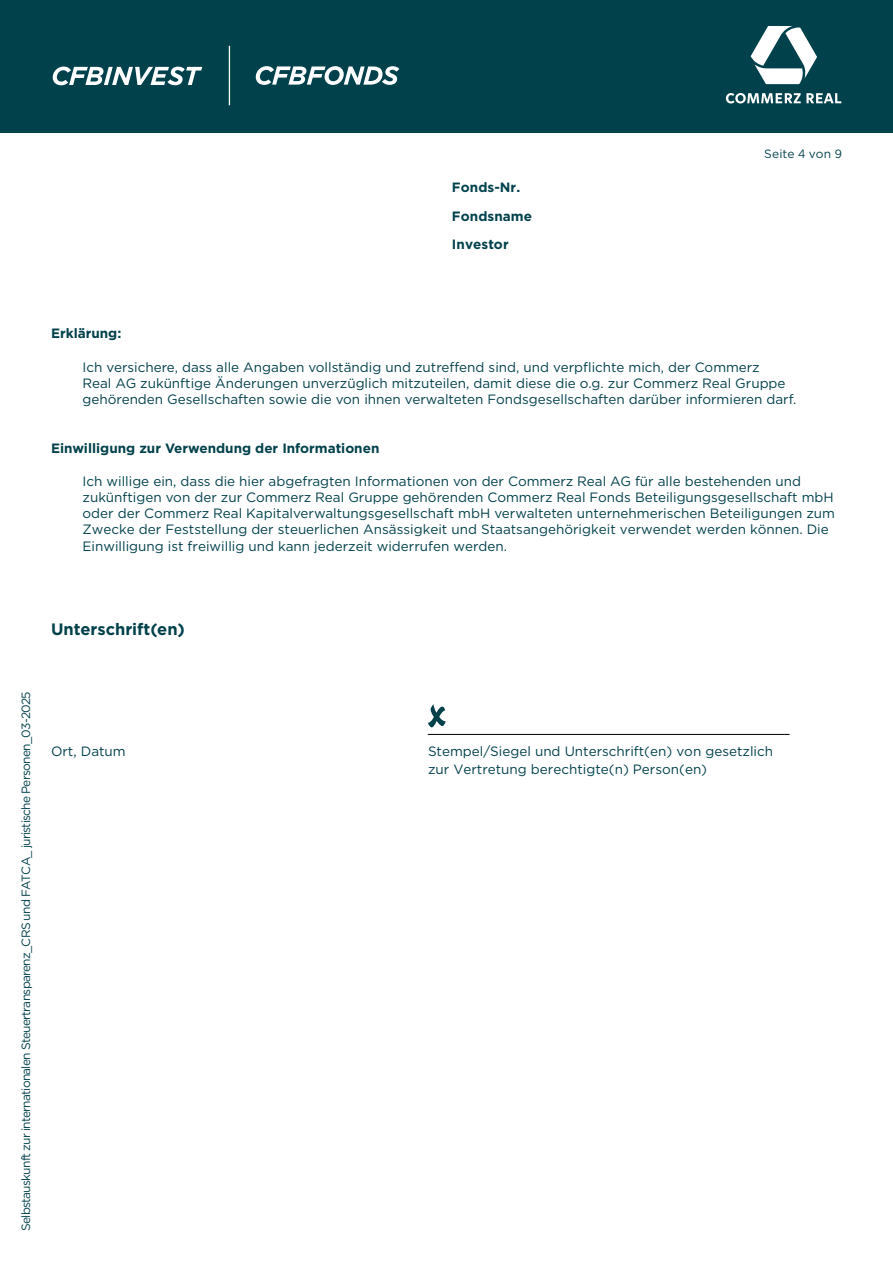
<style>
.page{position:relative;width:893px;height:1263px;background:#fff}
.page>*{position:absolute;margin:0;border:0;box-sizing:border-box;transform-origin:0 0}
.t1{font:700 16.5px "Gotham";color:#00414b}
.t2{font:13.5px/16.2px "Gotham";color:#00414b}
.t3{font:700 13.5px/28.8px "Gotham";color:#00414b}
.t4{font:12px "Gotham";letter-spacing:-.06em;color:#00414b}
.t5{font:12px "Gotham";letter-spacing:.01em;color:#00414b}
</style>
<div class="page">
<div style="left:0;top:0;width:893px;height:133px;background:#00414b"></div>
<svg style="left:726px;top:93px;width:115px;height:10px"></svg>
<svg style="left:751px;top:26px;width:66px;height:58px"></svg>
<svg style="left:256px;top:66px;width:143px;height:19px"></svg>
<svg style="left:53px;top:67px;width:149px;height:18px"></svg>
<hr style="left:229px;top:46px;width:1px;height:59px;background:#fff">
<svg style="left:428px;top:704px;width:18px;height:23px"></svg>
<hr style="left:428px;top:734px;width:362px;height:1px;background:#000">
<p class="t3" style="left:452px;top:172px;width:82px">Fonds-Nr.<br>Fondsname<br>Investor</p>
<p class="t5" style="left:764px;top:146px;width:79px">Seite 4 von 9</p>
<p class="t3" style="left:51px;top:319px;width:72px">Erklärung:</p>
<p class="t2" style="left:83px;top:358px;width:715px">Ich versichere, dass alle Angaben vollständig und zutreffend sind, und verpflichte mich, der Commerz<br>Real AG zukünftige Änderungen unverzüglich mitzuteilen, damit diese die o.g. zur Commerz Real Gruppe gehörenden Gesellschaften sowie die von ihnen verwalteten Fondsgesellschaften darüber informieren darf.</p>
<p class="t3" style="left:51px;top:433px;width:330px">Einwilligung zur Verwendung der Informationen</p>
<p class="t2" style="left:83px;top:473px;width:754px">Ich willige ein, dass die hier abgefragten Informationen von der Commerz Real AG für alle bestehenden und zukünftigen von der zur Commerz Real Gruppe gehörenden Commerz Real Fonds Beteiligungsgesellschaft mbH oder der Commerz Real Kapitalverwaltungsgesellschaft mbH verwalteten unternehmerischen Beteiligungen zum Zwecke der Feststellung der steuerlichen Ansässigkeit und Staatsangehörigkeit verwendet werden können. Die Einwilligung ist freiwillig und kann jederzeit widerrufen werden.</p>
<p class="t1" style="left:51px;top:618px;width:135px">Unterschrift(en)</p>
<p class="t4" style="left:18px;top:1231px;width:541px;rotate:-90deg">Selbstauskunft zur internationalen Steuertransparenz_CRS und FATCA_ juristische Personen_03-2025</p>
<p class="t2" style="left:51px;top:743px;width:76px">Ort, Datum</p>
<p class="t2" style="left:428px;top:742px;width:347px;line-height:18px">Stempel/Siegel und Unterschrift(en) von gesetzlich zur Vertretung berechtigte(n) Person(en)</p>
</div>
